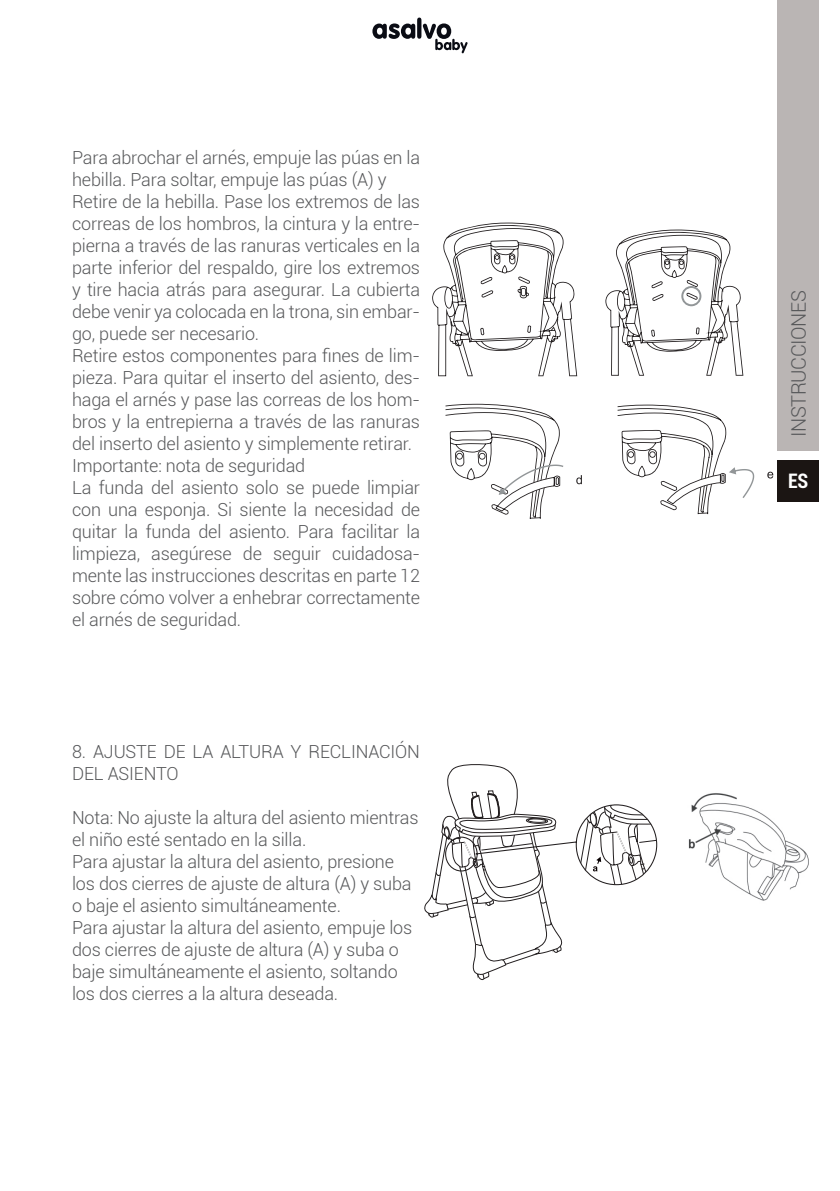
<style>
.page{position:relative;width:840px;height:1191px;background:#fff}
.page>*{position:absolute;margin:0;border:0;box-sizing:border-box;transform-origin:0 0}
.t1{font:300 20px "Roboto";letter-spacing:-.02em;color:#57585a}
.t2{font:700 condensed 20px "Roboto";color:#fff}
.t3{font:300 18px/22px "Roboto";letter-spacing:-.01em;color:#57585a}
</style>
<div class="page">
<svg style="left:372px;top:18px;width:95px;height:35px"></svg>
<svg style="left:432px;top:223px;width:311px;height:153px"></svg>
<svg style="left:681px;top:286px;width:20px;height:20px"></svg>
<svg style="left:517px;top:286px;width:11px;height:12px"></svg>
<svg style="left:445px;top:404px;width:308px;height:115px"></svg>
<svg style="left:767px;top:472px;width:5px;height:6px"></svg>
<img style="left:688px;top:793px;width:119px;height:108px">
<svg style="left:424px;top:764px;width:233px;height:217px"></svg>
<div style="left:777px;top:0;width:41px;height:451px;background:#bab5b4"></div>
<div style="left:777px;top:460px;width:41px;height:42px;background:#1b1513"></div>
<p class="t3" style="left:72px;top:146px;width:349px">Para abrochar el arnés, empuje las púas en la hebilla. Para soltar, empuje las púas (A) y Retire de la hebilla. Pase los extremos de las correas de los hombros, la cintura y la entre&shy;pierna a través de las ranuras verticales en la parte inferior del respaldo, gire los extremos y tire hacia atrás para asegurar. La cubierta debe venir ya colocada en la trona, sin embar&shy;go, puede ser necesario.<br>Retire estos componentes para fines de lim&shy;pieza. Para quitar el inserto del asiento, des&shy;haga el arnés y pase las correas de los hom&shy;bros y la entrepierna a través de las ranuras del inserto del asiento y simplemente retirar.<br>Importante: nota de seguridad<br>La funda del asiento solo se puede limpiar con una esponja. Si siente la necesidad de quitar la funda del asiento. Para facilitar la limpieza, asegúrese de seguir cuidadosa&shy;mente las instrucciones descritas en parte 12 sobre cómo volver a enhebrar correctamente el arnés de seguridad.</p>
<p class="t3" style="left:72px;top:740px;width:349px">8. AJUSTE DE LA ALTURA Y RECLINACIÓN<br>DEL ASIENTO</p>
<p class="t3" style="left:72px;top:806px;width:348px">Nota: No ajuste la altura del asiento mientras el niño esté sentado en la silla.<br>Para ajustar la altura del asiento, presione los dos cierres de ajuste de altura (A) y suba o baje el asiento simultáneamente.<br>Para ajustar la altura del asiento, empuje los dos cierres de ajuste de altura (A) y suba o baje simultáneamente el asiento, soltando los dos cierres a la altura deseada.</p>
<p class="t1" style="left:784px;top:437px;width:148px;rotate:-90deg">INSTRUCCIONES</p>
<p class="t2" style="left:787px;top:467px;width:22px">ES</p>
</div>
